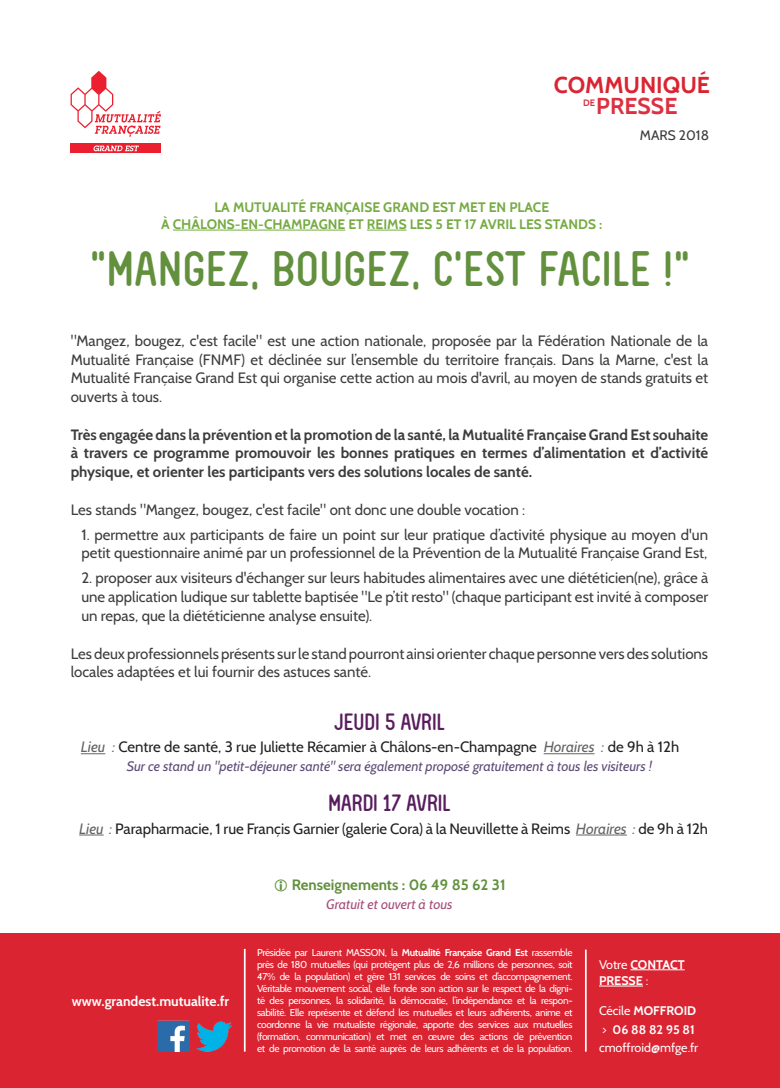
<style>
.page{position:relative;width:780px;height:1088px;background:#fff}
.page>*{position:absolute;margin:0;border:0;box-sizing:border-box;transform-origin:0 0}
.t1{font:47.5px "FV Almelo";letter-spacing:.02em;color:#62903d}
.t2{font:700 23px "Cabin";color:#da2432}
.t3{font:700 23px "Cabin";color:#dd3042}
.t4{font:22.5px "FV Almelo";color:#581d5d}
.t5{font:15px/18.8px "Cabin";color:#3c3c3d;text-align:justify}
.t6{font:700 15px/18.8px "Cabin";color:#3c3c3d;text-align:justify}
.t7{font:15px "Cabin";color:#231f20}
.t8{font:700 15px "Cabin";color:#62903d}
.t9{font:700 13.75px/16.5px "Cabin";color:#76ab42;text-align:center}
.t10{font:italic 13.75px "Cabin";color:#5d4c77}
.t11{font:700 13.75px "Cabin";color:#fff}
.t12{font:italic 13.75px "Cabin";color:#a64f79}
.t13{font:13.75px "Cabin";color:#3c3c3d}
.t14{font:12.5px/18.8px "Cabin";color:#fff}
.t15{font:700 12.5px/16.2px "Cabin";color:#fff}
.t16{font:10px/12px "Cabin";letter-spacing:-.03em;color:#fff;text-align:justify}
.t17{font:700 9.38px "Cabin";color:#dd3042}
.s1{font-style:italic;color:#636366}
.s2{font-weight:700}
.s3{font-weight:400}
</style>
<div class="page">
<hr style="left:173px;top:230px;width:172px;height:1px;background:#76ab42">
<hr style="left:367px;top:230px;width:39px;height:1px;background:#76ab42">
<div style="left:0;top:934px;width:780px;height:154px;background:#da2432"></div>
<svg style="left:71px;top:71px;width:90px;height:66px"></svg>
<div style="left:71px;top:144px;width:90px;height:9px;background:#eb1f2e"></div>
<svg style="left:93px;top:145px;width:46px;height:6px"></svg>
<svg style="left:81px;top:753px;width:24px;height:1px"></svg>
<hr style="left:543px;top:753px;width:51px;height:1px;background:#636366">
<svg style="left:79px;top:834px;width:25px;height:1px"></svg>
<hr style="left:576px;top:834px;width:51px;height:1px;background:#636366">
<hr style="left:585px;top:949px;width:1px;height:102px;background:#fff">
<hr style="left:630px;top:969px;width:54px;height:1px;background:#fff">
<hr style="left:599px;top:986px;width:44px;height:1px;background:#fff">
<img style="left:157px;top:1020px;width:32px;height:31px">
<img style="left:196px;top:1021px;width:36px;height:31px">
<hr style="left:244px;top:949px;width:1px;height:102px;background:#fff">
<h2 class="t2" style="left:554px;top:71px;width:157px">COMMUNIQUÉ</h2>
<h2 class="t3" style="left:596px;top:92px;width:83px">PRESSE</h2>
<p class="t13" style="left:639px;top:126px;width:71px">MARS 2018</p>
<p class="t17" style="left:583px;top:97px;width:14px">DE</p>
<p class="t9" style="left:161px;top:199px;width:442px">LA MUTUALITÉ FRANÇAISE GRAND EST MET EN PLACE<br>À CHÂLONS-EN-CHAMPAGNE ET REIMS LES 5 ET 17 AVRIL LES STANDS :</p>
<h1 class="t1" style="left:90px;top:241px;width:600px">"MANGEZ, BOUGEZ, C'EST FACILE !"</h1>
<p class="t5" style="left:71px;top:331px;width:639px">"Mangez, bougez, c'est facile" est une action nationale, proposée par la Fédération Nationale de la Mutualité Française (FNMF) et déclinée sur l’ensemble du territoire français. Dans la Marne, c'est la Mutualité Française Grand Est qui organise cette action au mois d'avril, au moyen de stands gratuits et ouverts à tous.</p>
<p class="t6" style="left:71px;top:425px;width:639px">Très engagée dans la prévention et la promotion de la santé, la Mutualité Française Grand Est souhaite à travers ce programme promouvoir les bonnes pratiques en termes d’alimentation et d’activité physique, et orienter les participants vers des solutions locales de santé.</p>
<p class="t5" style="left:71px;top:500px;width:456px">Les stands "Mangez, bougez, c'est facile" ont donc une double vocation :</p>
<p class="t5" style="left:81px;top:525px;width:628px">1. permettre aux participants de faire un point sur leur pratique d’activité physique au moyen d'un petit questionnaire animé par un professionnel de la Prévention de la Mutualité Française Grand Est,</p>
<p class="t5" style="left:81px;top:569px;width:628px">2. proposer aux visiteurs d'échanger sur leurs habitudes alimentaires avec une diététicien(ne), grâce à une application ludique sur tablette baptisée "Le p’tit resto" (chaque participant est invité à composer un repas, que la diététicienne analyse ensuite).</p>
<p class="t5" style="left:71px;top:644px;width:639px">Les deux professionnels présents sur le stand pourront ainsi orienter chaque personne vers des solutions locales adaptées et lui fournir des astuces santé.</p>
<h3 class="t4" style="left:334px;top:708px;width:112px">JEUDI 5 AVRIL</h3>
<p class="t7" style="left:81px;top:738px;width:600px"><span class="s1">Lieu :</span> Centre de santé, 3 rue Juliette Récamier à Châlons-en-Champagne <span class="s1">Horaires :</span> de 9h à 12h</p>
<p class="t10" style="left:127px;top:758px;width:527px">Sur ce stand un "petit-déjeuner santé" sera également proposé gratuitement à tous les visiteurs !</p>
<h3 class="t4" style="left:328px;top:789px;width:123px">MARDI 17 AVRIL</h3>
<p class="t7" style="left:79px;top:819px;width:630px"><span class="s1">Lieu :</span> Parapharmacie, 1 rue Françis Garnier (galerie Cora) à la Neuvillette à Reims <span class="s1">Horaires :</span> de 9h à 12h</p>
<p class="t11" style="left:72px;top:993px;width:159px">www.grandest.mutualite.fr</p>
<p class="t8" style="left:292px;top:876px;width:215px">Renseignements : 06 49 85 62 31</p>
<p class="t12" style="left:326px;top:896px;width:128px">Gratuit et ouvert à tous</p>
<p class="t16" style="left:257px;top:946px;width:317px">Présidée par Laurent MASSON, la <span class="s2">Mutualité Française Grand Est</span> rassemble près de 180 mutuelles (qui protègent plus de 2,6 millions de personnes, soit 47% de la population) et gère 131 services de soins et d’accompagnement.<br>Véritable mouvement social, elle fonde son action sur le respect de la digni&shy;té des personnes, la solidarité, la démocratie, l’indépendance et la respon&shy;sabilité. Elle représente et défend les mutuelles et leurs adhérents, anime et coordonne la vie mutualiste régionale, apporte des services aux mutuelles (formation, communication) et met en œuvre des actions de prévention et de promotion de la santé auprès de leurs adhérents et de la population.</p>
<p class="t15" style="left:599px;top:956px;width:87px"><span class="s3">Votre</span> CONTACT<br>PRESSE <span class="s3">:</span></p>
<p class="t14" style="left:599px;top:1001px;width:101px">Cécile <span class="s2">MOFFROID </span>&gt; <span class="s2">06 88 82 95 81 </span>cmoffroid@mfge.fr</p>
</div>
